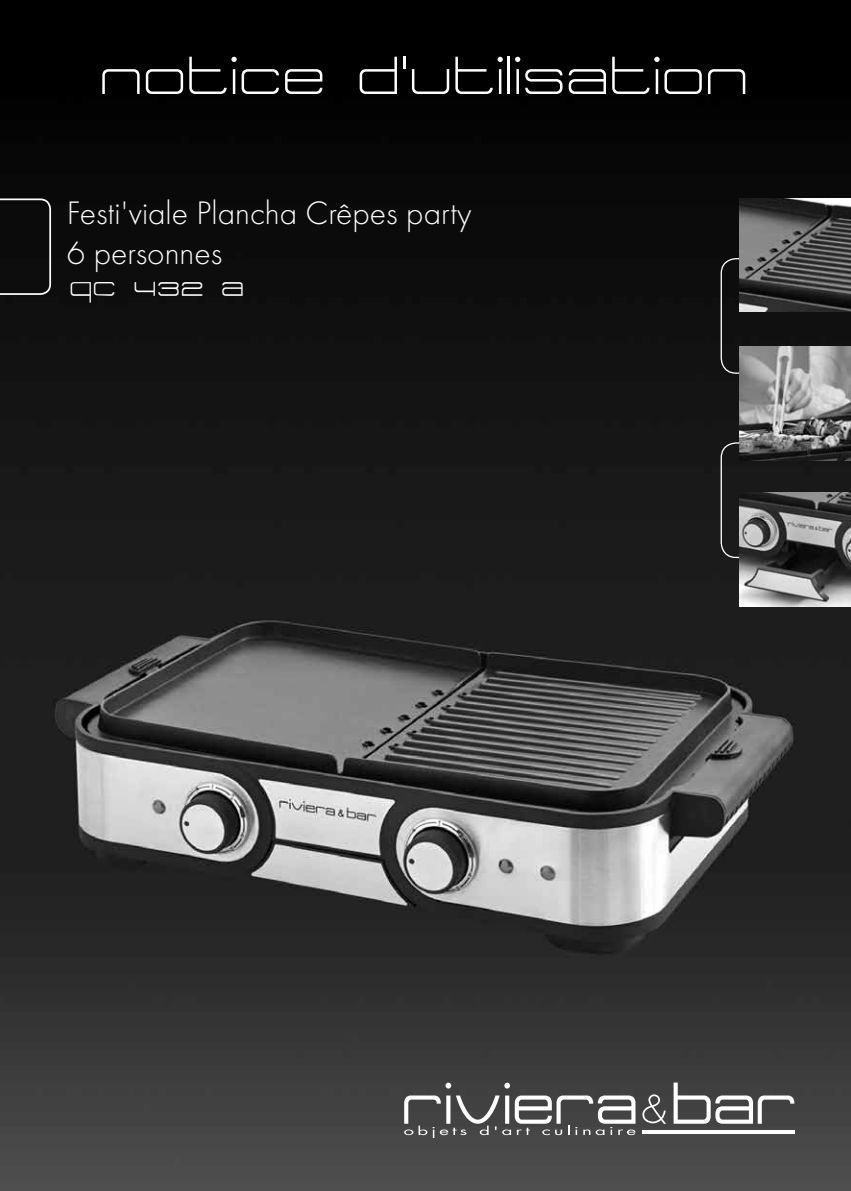
<style>
.page{position:relative;width:851px;height:1191px;background:#fff}
.page>*{position:absolute;margin:0;border:0;box-sizing:border-box;transform-origin:0 0}
.t1{font:62px "Tidy Curve TV";color:#fff}
.t2{font:300 33.8px/39.4px "Futura T";color:#fff}
.t3{font:33.8px "Tidy Curve TV";color:#fff}
</style>
<div class="page">
<img style="left:0;top:0;width:850px;height:1191px">
<div style="left:0;top:137px;width:57px;height:159px;background:#0b0b0b"></div>
<hr style="left:642px;top:1130px;width:152px;height:4px;background:#fff">
<svg style="left:404px;top:1082px;width:231px;height:56px;background:#676767"></svg>
<svg style="left:673px;top:1082px;width:121px;height:41px"></svg>
<svg style="left:642px;top:1094px;width:24px;height:29px"></svg>
<div style="left:720px;top:258px;width:130px;height:116px;background:#101010"></div>
<svg style="left:720px;top:442px;width:130px;height:116px;background:#212121"></svg>
<img style="left:739px;top:198px;width:111px;height:114px">
<img style="left:739px;top:347px;width:111px;height:113px">
<img style="left:739px;top:493px;width:111px;height:113px">
<h1 class="t1" style="left:102px;top:46px;width:650px">notice d'utilisation</h1>
<p class="t2" style="left:67px;top:193px;width:406px">Festi'viale Plancha Crêpes party<br>6 personnes</p>
<p class="t3" style="left:71px;top:270px;width:177px">qc 432 a</p>
</div>
